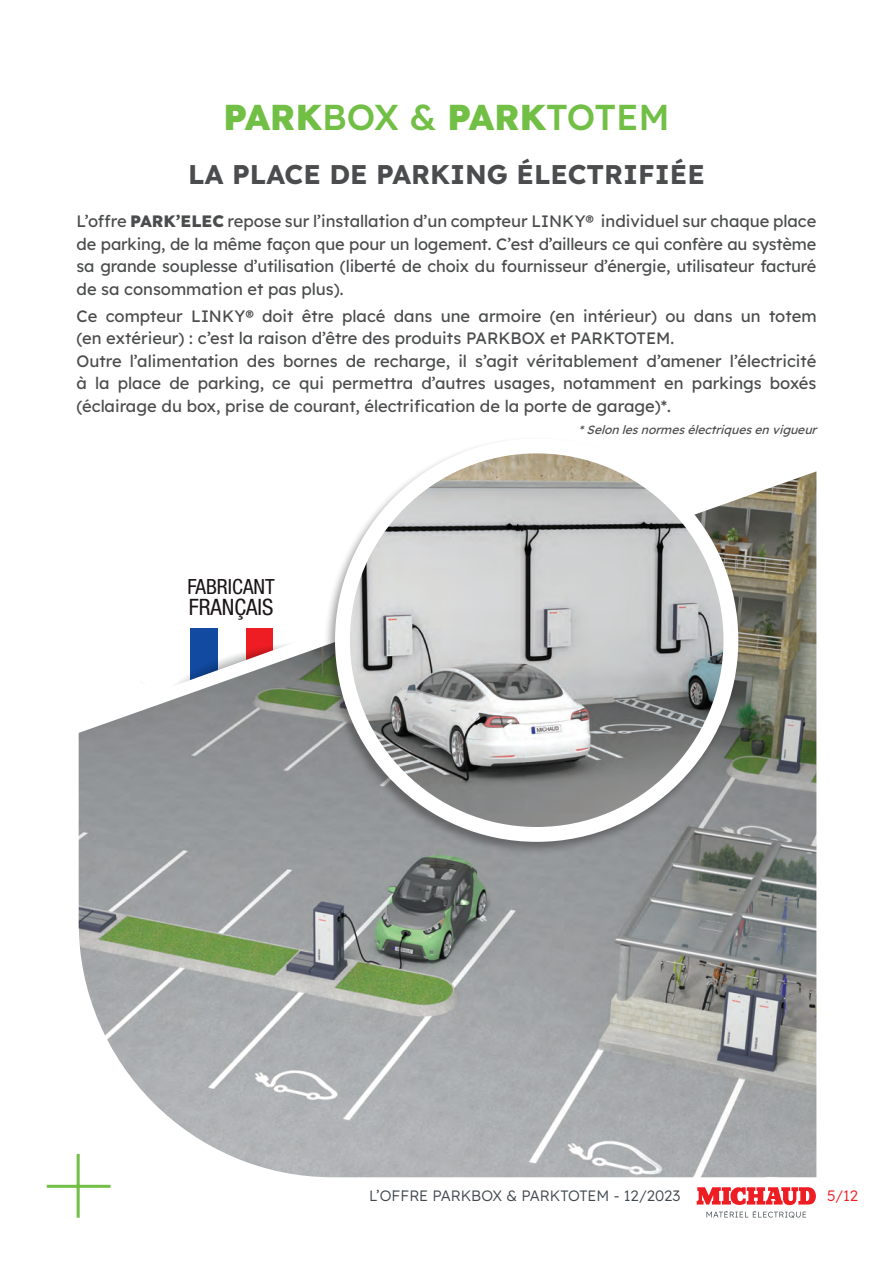
<style>
.page{position:relative;width:893px;height:1263px;background:#fff}
.page>*{position:absolute;margin:0;border:0;box-sizing:border-box;transform-origin:0 0}
.t1{font:500 36px "Lexend";letter-spacing:-.015em;color:#71bf44}
.t2{font:700 27px "Lexend";color:#4b4c4d}
.t3{font:condensed 22.65px "Helvetica Neue LT Pro";color:#1a1415}
.t4{font:condensed 21px "Helvetica Neue LT Pro";color:#1a1415}
.t5{font:16.5px/22.5px "Lexend";color:#4b4c4d;text-align:justify}
.t6{font:300 15px "Lexend";color:#41494e}
.t7{font:300 15px "Lexend";color:#ee1d23}
.t8{font:italic 12px "Lexend";color:#4b4c4d}
.s1{font-weight:800}
</style>
<div class="page">
<svg style="left:697px;top:1187px;width:119px;height:18px"></svg>
<svg style="left:706px;top:1211px;width:100px;height:7px"></svg>
<img style="left:79px;top:471px;width:737px;height:706px">
<div style="left:323px;top:437px;width:419px;height:418px;background:#231f20;opacity:.4"></div>
<img style="left:342px;top:446px;width:389px;height:388px;border-radius:194px">
<div style="left:335px;top:438px;width:403px;height:404px;border:15px solid #fff;border-radius:50%"></div>
<hr style="left:77px;top:1154px;width:3px;height:64px;background:#71bf44">
<hr style="left:47px;top:1185px;width:64px;height:3px;background:#71bf44">
<h1 class="t1" style="left:223px;top:90px;width:448px"><span class="s1">PARK</span>BOX &amp; <span class="s1">PARK</span>TOTEM</h1>
<h2 class="t2" style="left:188px;top:153px;width:518px">LA PLACE DE PARKING ÉLECTRIFIÉE</h2>
<p class="t5" style="left:77px;top:209px;width:741px">L’offre <span class="s1">PARK’ELEC</span> repose sur l’installation d’un compteur LINKY® individuel sur chaque place de parking, de la même façon que pour un logement. C’est d’ailleurs ce qui confère au système sa grande souplesse d’utilisation (liberté de choix du fournisseur d’énergie, utilisateur facturé de sa consommation et pas plus).</p>
<p class="t5" style="left:77px;top:304px;width:741px;text-align:left">Ce compteur LINKY® doit être placé dans une armoire (en intérieur) ou dans un totem (en extérieur) : c’est la raison d’être des produits PARKBOX et PARKTOTEM.<br>Outre l’alimentation des bornes de recharge, il s’agit véritablement d’amener l’électricité à la place de parking, ce qui permettra d’autres usages, notamment en parkings boxés (éclairage du box, prise de courant, électrification de la porte de garage)*.</p>
<p class="t8" style="left:579px;top:421px;width:244px">* Selon les normes électriques en vigueur</p>
<p class="t4" style="left:187px;top:574px;width:89px">FABRICANT</p>
<h3 class="t3" style="left:189px;top:594px;width:86px">FRANÇAIS</h3>
<p class="t6" style="left:369px;top:1185px;width:313px">L’OFFRE PARKBOX &amp; PARKTOTEM - 12/2023</p>
<p class="t7" style="left:827px;top:1185px;width:32px">5/12</p>
</div>
